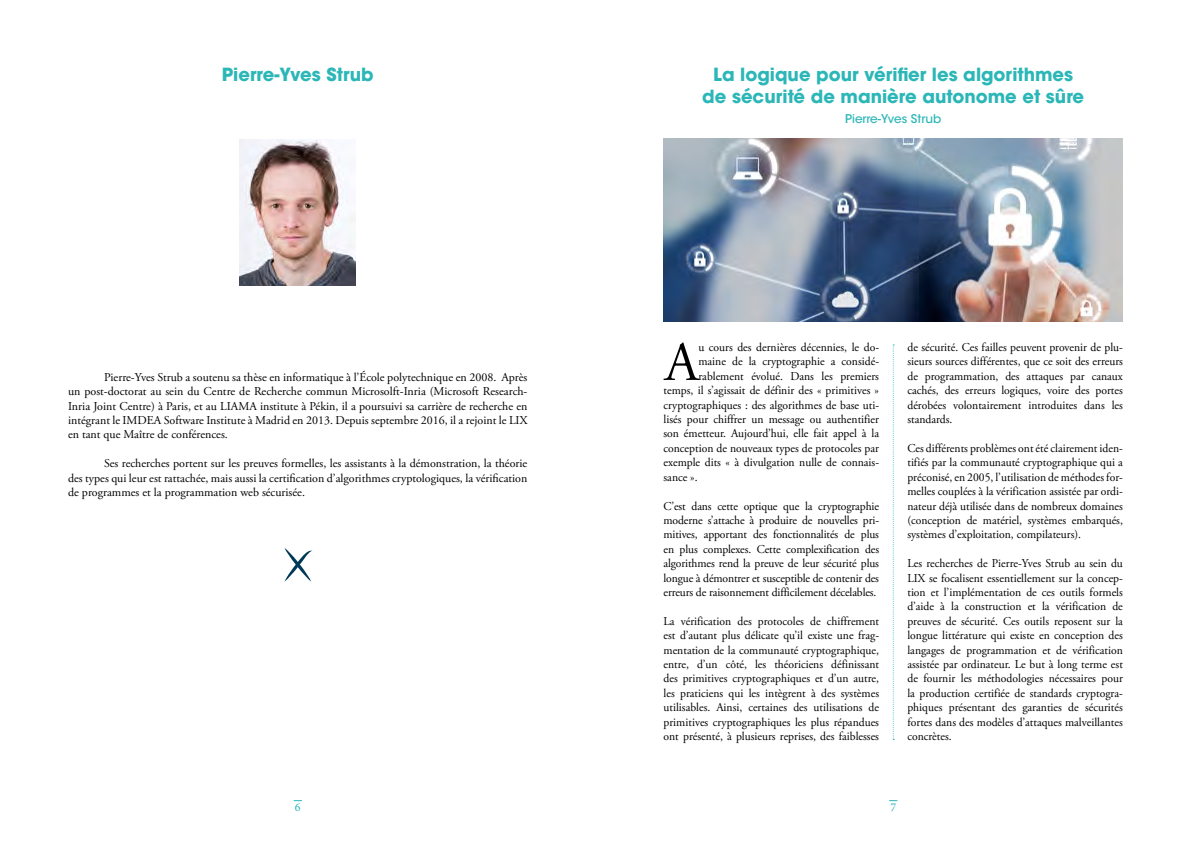
<style>
.page{position:relative;width:1191px;height:842px;background:#fff}
.page>*{position:absolute;margin:0;border:0;box-sizing:border-box;transform-origin:0 0}
.t1{font:55.4px "Adobe Garamond Pro";color:#000}
.t2{font:700 18px/22px "ITC Avant Garde Std";color:#2bb6b7;text-align:center}
.t3{font:12px/14.4px "Adobe Garamond Pro";color:#000;text-align:justify}
.t4{font:500 12px "ITC Avant Garde Std";color:#2bb6b7}
.t5{font:12px "Minion Pro";color:#2bb6b7}
</style>
<div class="page">
<svg style="left:284px;top:548px;width:29px;height:34px"></svg>
<img style="left:240px;top:139px;width:116px;height:147px">
<svg style="left:892px;top:344px;width:2px;height:396px"></svg>
<img style="left:663px;top:139px;width:460px;height:183px">
<h2 class="t2" style="left:222px;top:64px;width:153px">Pierre-Yves Strub</h2>
<p class="t3" style="left:68px;top:370px;width:461px;text-indent:36px">Pierre-Yves Strub a soutenu sa thèse en informatique à l’École polytechnique en 2008. Après un post-doctorat au sein du Centre de Recherche commun Microsolft-Inria (Microsoft Research-Inria Joint Centre) à Paris, et au LIAMA institute à Pékin, il a poursuivi sa carrière de recherche en intégrant le IMDEA Software Institute à Madrid en 2013. Depuis septembre 2016, il a rejoint le LIX en tant que Maître de conférences.</p>
<p class="t3" style="left:68px;top:457px;width:461px;text-indent:36px">Ses recherches portent sur les preuves formelles, les assistants à la démonstration, la théorie des types qui leur est rattachée, mais aussi la certification d’algorithmes cryptologiques, la vérification de programmes et la programmation web sécurisée.</p>
<h2 class="t2" style="left:702px;top:64px;width:383px">La logique pour vérifier les algorithmes de sécurité de manière autonome et sûre</h2>
<p class="t4" style="left:845px;top:112px;width:98px">Pierre-Yves Strub</p>
<h1 class="t1" style="left:665px;top:329px;width:35px">A</h1>
<p class="t3" style="left:698px;top:340px;width:182px">u cours des dernières décennies, le do-</p>
<p class="t3" style="left:698px;top:355px;width:182px">maine de la cryptographie a considé-</p>
<p class="t3" style="left:698px;top:369px;width:182px">rablement évolué. Dans les premiers</p>
<p class="t3" style="left:663px;top:384px;width:217px">temps, il s’agissait de définir des « primitives »</p>
<p class="t3" style="left:663px;top:398px;width:217px">cryptographiques : des algorithmes de base uti-</p>
<p class="t3" style="left:663px;top:412px;width:217px">lisés pour chiffrer un message ou authentifier</p>
<p class="t3" style="left:663px;top:427px;width:217px">son émetteur. Aujourd’hui, elle fait appel à la</p>
<p class="t3" style="left:663px;top:441px;width:217px">conception de nouveaux types de protocoles par</p>
<p class="t3" style="left:663px;top:456px;width:217px">exemple dits « à divulgation nulle de connais-</p>
<p class="t3" style="left:663px;top:470px;width:36px">sance ».</p>
<p class="t3" style="left:663px;top:499px;width:217px">C’est dans cette optique que la cryptographie moderne s’attache à produire de nouvelles pri&shy;mitives, apportant des fonctionnalités de plus en plus complexes. Cette complexification des algorithmes rend la preuve de leur sécurité plus longue à démontrer et susceptible de contenir des erreurs de raisonnement difficilement décelables.</p>
<p class="t3" style="left:663px;top:614px;width:217px">La vérification des protocoles de chiffrement est d’autant plus délicate qu’il existe une frag&shy;mentation de la communauté cryptographique, entre, d’un côté, les théoriciens définissant des primitives cryptographiques et d’un autre, les praticiens qui les intègrent à des systèmes utilisables. Ainsi, certaines des utilisations de primitives cryptographiques les plus répandues ont présenté, à plusieurs reprises, des faiblesses</p>
<p class="t3" style="left:907px;top:340px;width:217px">de sécurité. Ces failles peuvent provenir de plu&shy;sieurs sources différentes, que ce soit des erreurs de programmation, des attaques par canaux cachés, des erreurs logiques, voire des portes dérobées volontairement introduites dans les standards.</p>
<p class="t3" style="left:907px;top:441px;width:217px">Ces différents problèmes ont été clairement iden&shy;tifiés par la communauté cryptographique qui a préconisé, en 2005, l’utilisation de méthodes for&shy;melles couplées à la vérification assistée par ordi&shy;nateur déjà utilisée dans de nombreux domaines (conception de matériel, systèmes embarqués, systèmes d’exploitation, compilateurs).</p>
<p class="t3" style="left:907px;top:556px;width:217px">Les recherches de Pierre-Yves Strub au sein du LIX se focalisent essentiellement sur la concep&shy;tion et l’implémentation de ces outils formels d’aide à la construction et la vérification de preuves de sécurité. Ces outils reposent sur la longue littérature qui existe en conception des langages de programmation et de vérification assistée par ordinateur. Le but à long terme est de fournir les méthodologies nécessaires pour la production certifiée de standards cryptogra&shy;phiques présentant des garanties de sécurités fortes dans des modèles d’attaques malveillantes concrètes.</p>
<p class="t5" style="left:295px;top:799px;width:7px">6</p>
<p class="t5" style="left:890px;top:799px;width:7px">7</p>
</div>
